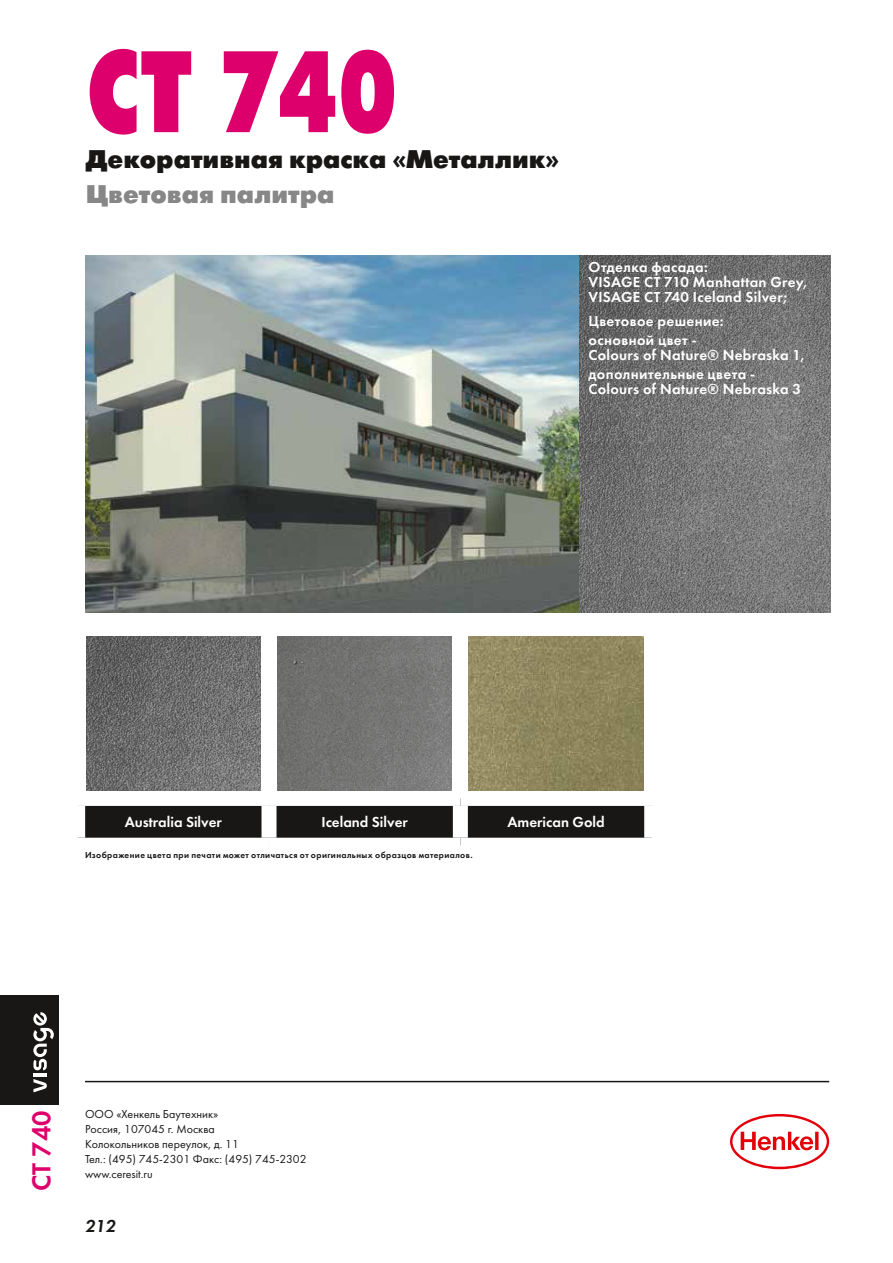
<style>
.page{position:relative;width:893px;height:1263px;background:#fff}
.page>*{position:absolute;margin:0;border:0;box-sizing:border-box;transform-origin:0 0}
.t1{font:700 115.5px "Futuris X Cond C";color:#dd006c}
.t2{font:27px "Futura Demi C";color:#dd006c}
.t3{font:25.5px "Futuris XC";color:#181716}
.t4{font:25.5px "Futuris XC";color:#868786}
.t5{font:italic 18px "Futura Demi C";color:#181716}
.t6{font:15px/15px "Futura Demi C";letter-spacing:.015em;color:#fff}
.t7{font:12px/15px "Futura Book C";color:#181716}
.t8{font:9px "Futura Demi C";letter-spacing:.045em;color:#181716}
</style>
<div class="page">
<hr style="left:85px;top:1081px;width:744px;height:1px;background:#181716">
<svg style="left:730px;top:1114px;width:99px;height:55px"></svg>
<img style="left:86px;top:255px;width:744px;height:357px">
<div style="left:85px;top:806px;width:559px;height:32px;background:#181716"></div>
<div style="left:261px;top:806px;width:15px;height:32px;background:#fff"></div>
<div style="left:453px;top:806px;width:15px;height:32px;background:#fff"></div>
<img style="left:86px;top:637px;width:174px;height:153px">
<img style="left:278px;top:637px;width:174px;height:153px">
<img style="left:469px;top:637px;width:174px;height:153px">
<div style="left:0;top:995px;width:58px;height:110px;background:#181716"></div>
<hr style="left:33px;top:1073px;width:14px;height:3px;background:#fff">
<svg style="left:33px;top:1079px;width:14px;height:13px"></svg>
<svg style="left:33px;top:1012px;width:21px;height:58px"></svg>
<h1 class="t1" style="left:86px;top:29px;width:313px">CT 740</h1>
<h3 class="t3" style="left:86px;top:145px;width:475px">Декоративная краска «Металлик»</h3>
<h3 class="t4" style="left:86px;top:180px;width:250px">Цветовая палитра</h3>
<p class="t6" style="left:588px;top:260px;width:221px">Отделка фасада:<br>VISAGE CT 710 Manhattan Grey,<br>VISAGE CT 740 Iceland Silver;</p>
<p class="t6" style="left:588px;top:311px;width:137px;line-height:19.2px">Цветовое решение: основной цвет -</p>
<p class="t6" style="left:588px;top:346px;width:218px;line-height:19.2px">Colours of Nature® Nebraska 1, дополнительные цвета -</p>
<p class="t6" style="left:588px;top:382px;width:214px">Colours of Nature® N ebraska 3</p>
<p class="t6" style="left:125px;top:815px;width:99px">Australia Silver</p>
<p class="t6" style="left:321px;top:815px;width:88px">Iceland Silver</p>
<p class="t6" style="left:507px;top:815px;width:99px">American Gold</p>
<p class="t8" style="left:85px;top:849px;width:389px">Изображение цвета при печати может отличаться от оригинальных образцов материалов.</p>
<h2 class="t2" style="left:26px;top:1191px;width:82px;rotate:-90deg">CT 740</h2>
<p class="t7" style="left:85px;top:1106px;width:223px">ООО «Хенкель Баутехник»<br>Россия, 107045 г. Москва<br>Колокольников переулок, д. 11<br>Тел.: (495) 745-2301 Факс: (495) 745-2302 www.ceresit.ru</p>
<p class="t5" style="left:85px;top:1215px;width:32px">212</p>
</div>
